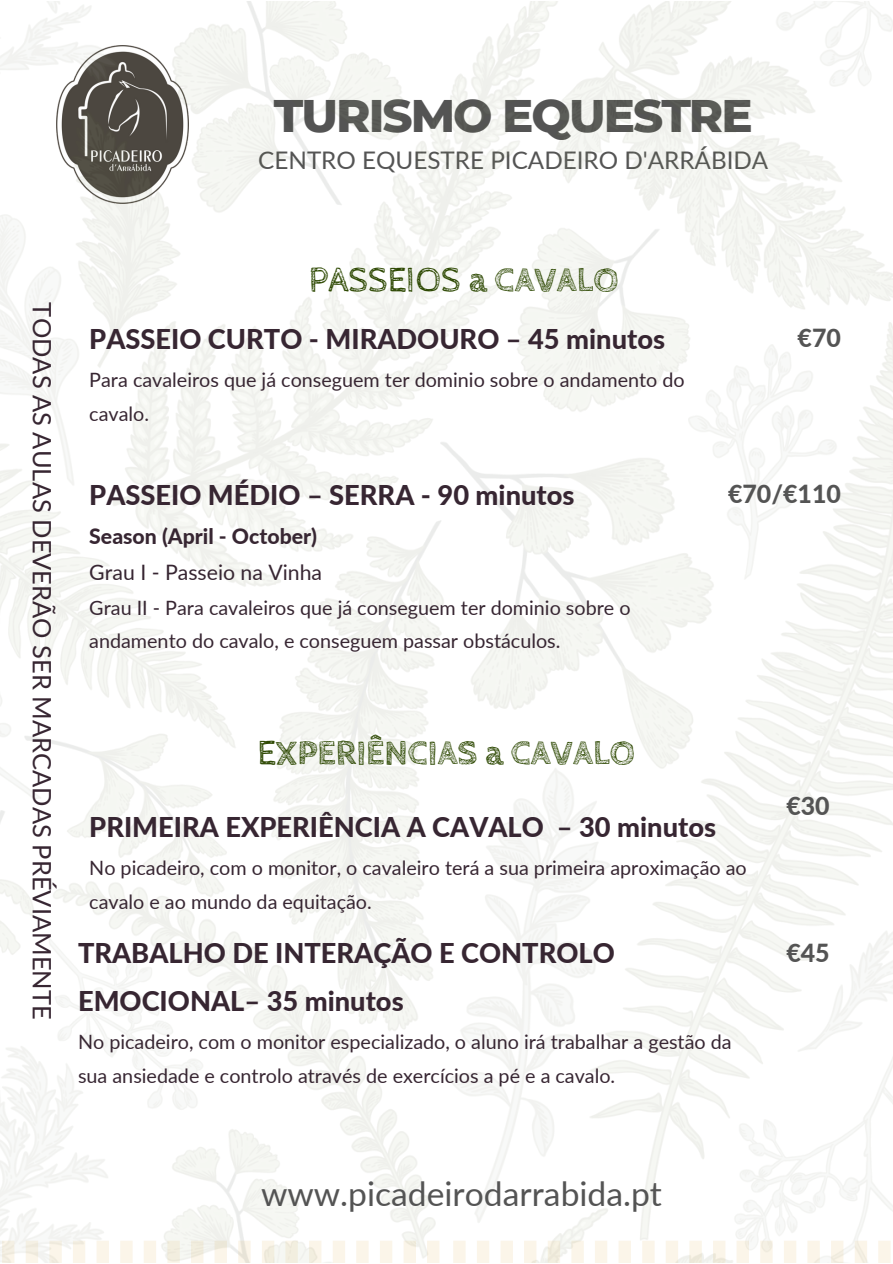
<style>
.page{position:relative;width:893px;height:1264px;background:#fff}
.page>*{position:absolute;margin:0;border:0;box-sizing:border-box;transform-origin:0 0}
.t1{font:800 46.65px "Montserrat";letter-spacing:-.04em;color:#545454}
.t2{font:700 35.25px "Cabin Sketch";color:#2e4903}
.t3{font:35.25px "Cabin Sketch";color:#2e4903}
.t4{font:33.6px "Lato";color:#545454}
.t5{font:800 27.3px/47.2px "Lato";color:#372632}
.t6{font:25.5px "Lato";color:#372632}
.t7{font:800 24.9px "Lato";color:#545454}
.t8{font:24.3px "Lato";color:#545454}
.t9{font:800 21.3px "Lato";color:#372632}
.t10{font:21.3px "Lato";color:#372632}
.t11{font:19.8px/33.8px "Lato";color:#372632}
.s1{font-weight:700}
.s2{font-weight:400}
</style>
<div class="page">
<img style="left:0;top:1px;width:892px;height:1261px">
<p class="t1" style="left:274px;top:87px;width:480px">TURISMO EQUESTRE</p>
<p class="t8" style="left:258px;top:144px;width:511px">CENTRO EQUESTRE PICADEIRO D'ARRÁBIDA</p>
<p class="t6" style="left:58px;top:302px;width:718px;rotate:90deg">TODAS AS AULAS DEVERÃO SER MARCADAS PRÉVIAMENTE</p>
<p class="t3" style="left:308px;top:260px;width:312px">PASSEIOS <span class="s1">a CAVALO</span></p>
<p class="t5" style="left:89px;top:314px;width:577px">PASSEIO CURTO - MIRADOURO – 45 minutos</p>
<p class="t11" style="left:89px;top:362px;width:597px">Para cavaleiros que já conseguem ter dominio sobre o andamento do cavalo.</p>
<p class="t5" style="left:89px;top:470px;width:487px">PASSEIO MÉDIO – SERRA - 90 minutos</p>
<p class="t9" style="left:89px;top:523px;width:229px">Season (April - October)</p>
<p class="t10" style="left:89px;top:559px;width:234px">Grau I - Passeio na Vinha</p>
<p class="t11" style="left:89px;top:590px;width:543px">Grau II - Para cavaleiros que já conseguem ter dominio sobre o andamento do cavalo, e conseguem passar obstáculos.</p>
<p class="t2" style="left:258px;top:733px;width:379px"><span class="s2">E</span>XPERIÊNCIAS a CAVALO</p>
<p class="t7" style="left:797px;top:322px;width:45px">€70</p>
<p class="t7" style="left:728px;top:478px;width:114px">€70/€110</p>
<p class="t5" style="left:89px;top:802px;width:628px">PRIMEIRA EXPERIÊNCIA A CAVALO – 30 minutos</p>
<p class="t11" style="left:89px;top:850px;width:659px">No picadeiro, com o monitor, o cavaleiro terá a sua primeira aproximação ao cavalo e ao mundo da equitação.</p>
<p class="t5" style="left:78px;top:929px;width:538px">TRABALHO DE INTERAÇÃO E CONTROLO<br>EMOCIONAL– 35 minutos</p>
<p class="t11" style="left:78px;top:1024px;width:655px">No picadeiro, com o monitor especializado, o aluno irá trabalhar a gestão da sua ansiedade e controlo através de exercícios a pé e a cavalo.</p>
<p class="t7" style="left:786px;top:790px;width:45px">€30</p>
<p class="t7" style="left:786px;top:937px;width:45px">€45</p>
<p class="t4" style="left:261px;top:1172px;width:402px">www.picadeirodarrabida.pt</p>
</div>
